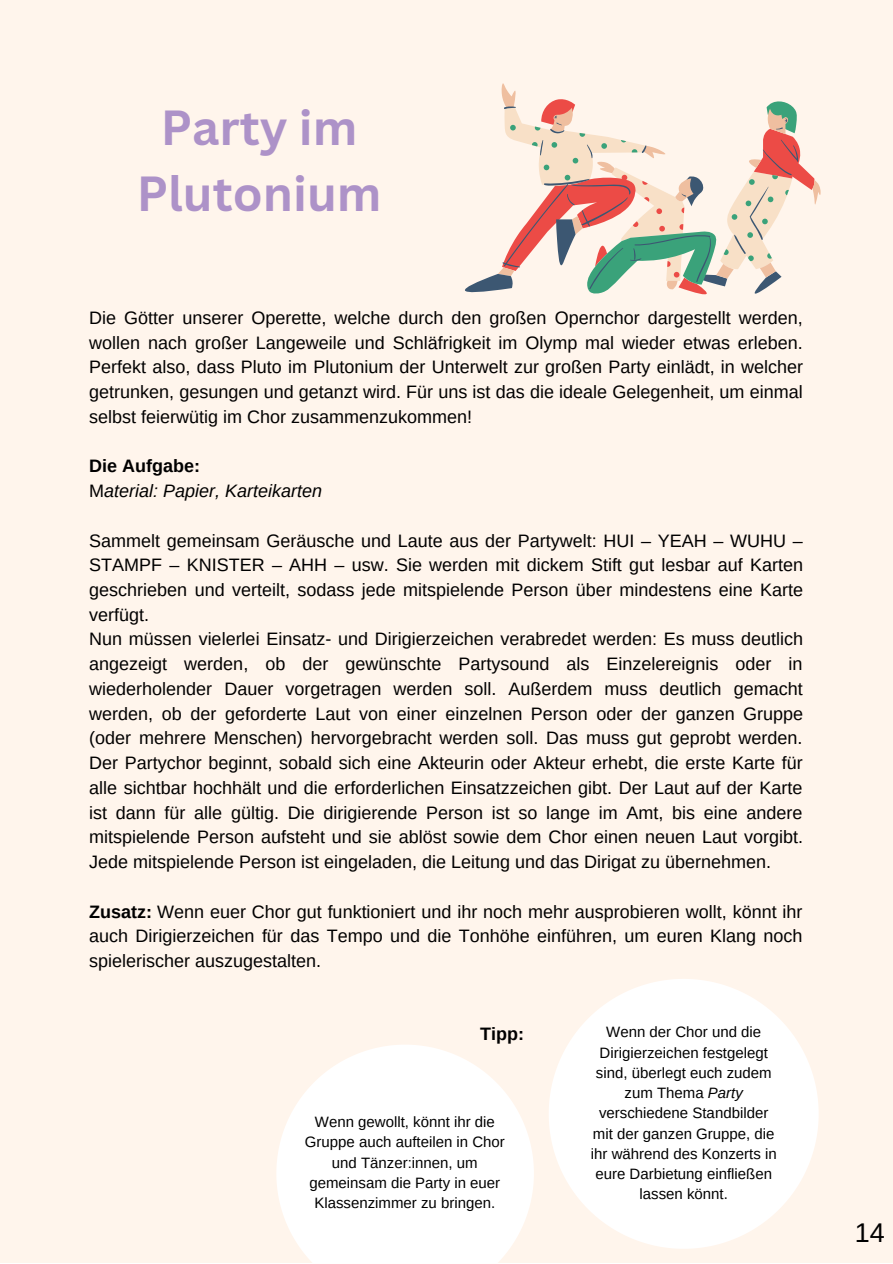
<style>
.page{position:relative;width:893px;height:1264px;background:#fff}
.page>*{position:absolute;margin:0;border:0;box-sizing:border-box;transform-origin:0 0}
.t1{font:700 48px/66.3px "Canva Sans";color:#ad92c8;text-align:center}
.t2{font:27px "Arimo";color:#000}
.t3{font:18px/24.8px "Arimo";color:#000;text-align:justify}
.t4{font:italic 18px/24.8px "Arimo";color:#000}
.t5{font:700 18px "Arimo";color:#000}
.t6{font:15px/20.2px "Arimo";color:#000;text-align:center}
.s1{font-weight:700;font-style:normal}
.s2{font-style:normal}
.s3{font-weight:700}
.s4{font-style:italic}
</style>
<div class="page">
<div style="left:0;top:0;width:892px;height:1262px;background:#fff5ec"></div>
<svg style="left:549px;top:979px;width:269px;height:269px;fill:#fff"></svg>
<svg style="left:276px;top:1045px;width:258px;height:217px;fill:#fff"></svg>
<svg style="left:501px;top:83px;width:319px;height:122px"></svg>
<svg style="left:465px;top:99px;width:332px;height:196px"></svg>
<svg style="left:502px;top:106px;width:296px;height:183px"></svg>
<h1 class="t1" style="left:137px;top:93px;width:246px">Party im<br>Plutonium</h1>
<p class="t3" style="left:89px;top:305px;width:715px">Die Götter unserer Operette, welche durch den großen Opernchor dargestellt werden, wollen nach großer Langeweile und Schläfrigkeit im Olymp mal wieder etwas erleben.<br>Perfekt also, dass Pluto im Plutonium der Unterwelt zur großen Party einlädt, in welcher getrunken, gesungen und getanzt wird. Für uns ist das die ideale Gelegenheit, um einmal selbst feierwütig im Chor zusammenzukommen!</p>
<p class="t4" style="left:89px;top:453px;width:234px"><span class="s1">Die Aufgabe:<br></span><span class="s2">M</span>aterial: Papier, Karteikarten</p>
<p class="t3" style="left:89px;top:528px;width:715px;text-align:left">Sammelt gemeinsam Geräusche und Laute aus der Partywelt: HUI – YEAH – WUHU – STAMPF – KNISTER – AHH – usw. Sie werden mit dickem Stift gut lesbar auf Karten geschrieben und verteilt, sodass jede mitspielende Person über mindestens eine Karte verfügt.<br>Nun müssen vielerlei Einsatz- und Dirigierzeichen verabredet werden: Es muss deutlich angezeigt werden, ob der gewünschte Partysound als Einzelereignis oder in wiederholender Dauer vorgetragen werden soll. Außerdem muss deutlich gemacht werden, ob der geforderte Laut von einer einzelnen Person oder der ganzen Gruppe (oder mehrere Menschen) hervorgebracht werden soll. Das muss gut geprobt werden.<br>Der Partychor beginnt, sobald sich eine Akteurin oder Akteur erhebt, die erste Karte für alle sichtbar hochhält und die erforderlichen Einsatzzeichen gibt. Der Laut auf der Karte ist dann für alle gültig. Die dirigierende Person ist so lange im Amt, bis eine andere mitspielende Person aufsteht und sie ablöst sowie dem Chor einen neuen Laut vorgibt.<br>Jede mitspielende Person ist eingeladen, die Leitung und das Dirigat zu übernehmen.</p>
<p class="t3" style="left:89px;top:899px;width:714px"><span class="s3">Zusatz:</span> Wenn euer Chor gut funktioniert und ihr noch mehr ausprobieren wollt, könnt ihr auch Dirigierzeichen für das Tempo und die Tonhöhe einführen, um euren Klang noch spielerischer auszugestalten.</p>
<p class="t5" style="left:480px;top:1023px;width:45px">Tipp:</p>
<p class="t6" style="left:305px;top:1111px;width:201px">Wenn gewollt, könnt ihr die<br>Gruppe auch aufteilen in Chor und Tänzer:innen, um gemeinsam die Party in euer<br>Klassenzimmer zu bringen.</p>
<p class="t6" style="left:590px;top:1022px;width:187px">Wenn der Chor und die<br>Dirigierzeichen festgelegt sind, überlegt euch zudem zum Thema <span class="s4">Party </span>verschiedene Standbilder mit der ganzen Gruppe, die ihr während des Konzerts in eure Darbietung einfließen lassen könnt.</p>
<h2 class="t2" style="left:854px;top:1217px;width:32px">14</h2>
</div>
